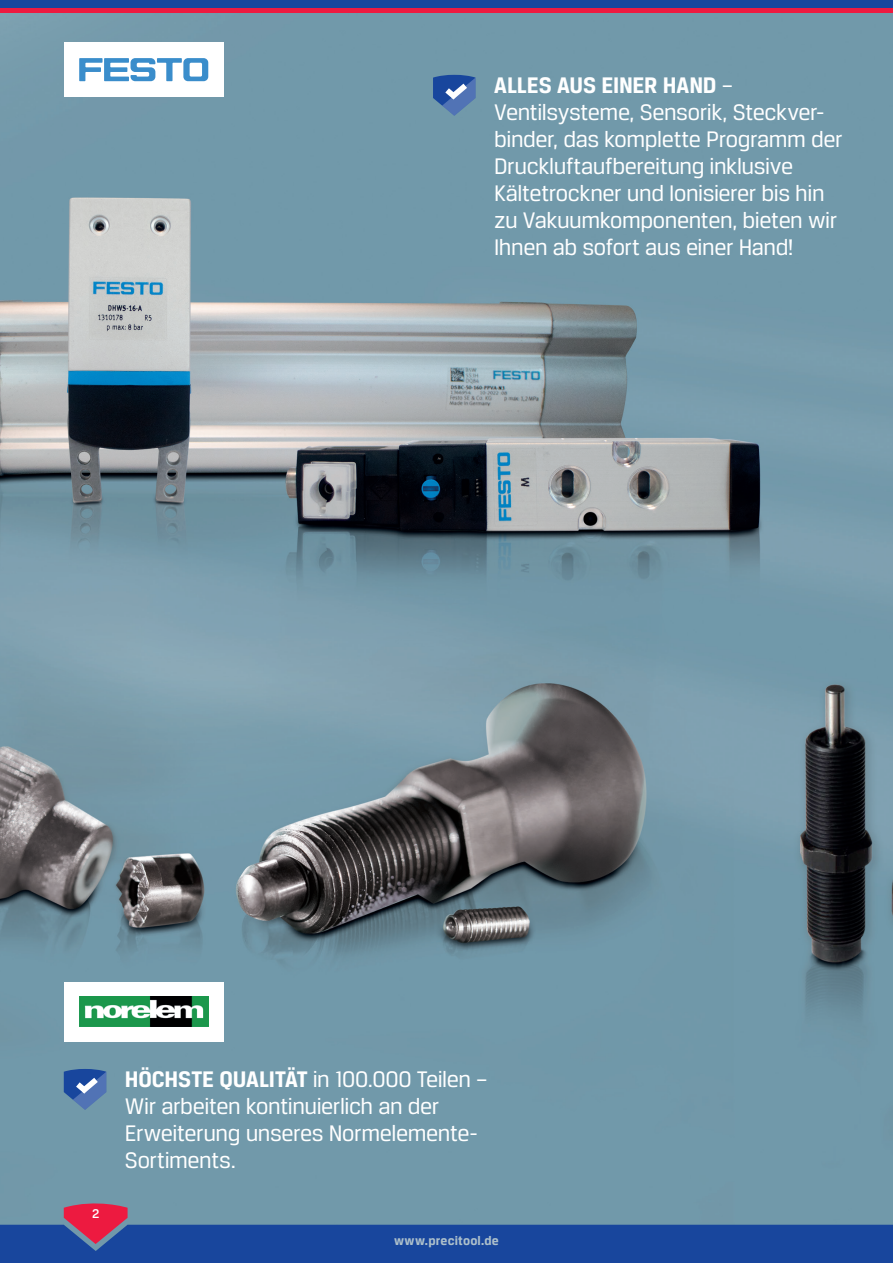
<style>
.page{position:relative;width:893px;height:1263px;background:#fff}
.page>*{position:absolute;margin:0;border:0;box-sizing:border-box;transform-origin:0 0}
.t1{font:24px/27px "Breuer Text";letter-spacing:-.02em;color:#fff}
.t2{font:700 13.5px "Breuer Text";letter-spacing:.01em;color:#adc0cb}
.t3{font:500 13.5px "Breuer Text";color:#fff}
.s1{font-weight:700}
</style>
<div class="page">
<img style="left:0;top:13px;width:893px;height:1185px">
<div style="left:65px;top:43px;width:159px;height:54px;background:#fff"></div>
<div style="left:65px;top:982px;width:159px;height:59px;background:#fff"></div>
<svg style="left:79px;top:58px;width:129px;height:23px"></svg>
<img style="left:79px;top:997px;width:129px;height:29px">
<svg style="left:433px;top:75px;width:43px;height:41px;background:#4f75ae"></svg>
<svg style="left:64px;top:1069px;width:42px;height:41px;background:#4f74ae"></svg>
<div style="left:0;top:0;width:893px;height:9px;background:#18469d"></div>
<hr style="left:0;top:9px;width:893px;height:4px;background:#ed1a40">
<svg style="left:0;top:1198px;width:893px;height:65px;background:#41659f"></svg>
<p class="t1" style="left:494px;top:71px;width:350px"><span class="s1">ALLES AUS EINER HAND</span> – Ventilsysteme, Sensorik, Steckver&shy;binder, das komplette Programm der Druckluftaufbereitung inklusive Kältetrockner und Ionisierer bis hin zu Vakuumkomponenten, bieten wir Ihnen ab sofort aus einer Hand!</p>
<p class="t3" style="left:92px;top:1206px;width:9px">2</p>
<p class="t1" style="left:125px;top:1065px;width:364px"><span class="s1">HÖCHSTE QUALITÄT</span> in 100.000 Teilen –<br>Wir arbeiten kontinuierlich an der<br>Erweiterung unseres Normelemente-<br>Sortiments.</p>
<p class="t2" style="left:394px;top:1233px;width:106px">www.precitool.de</p>
</div>
